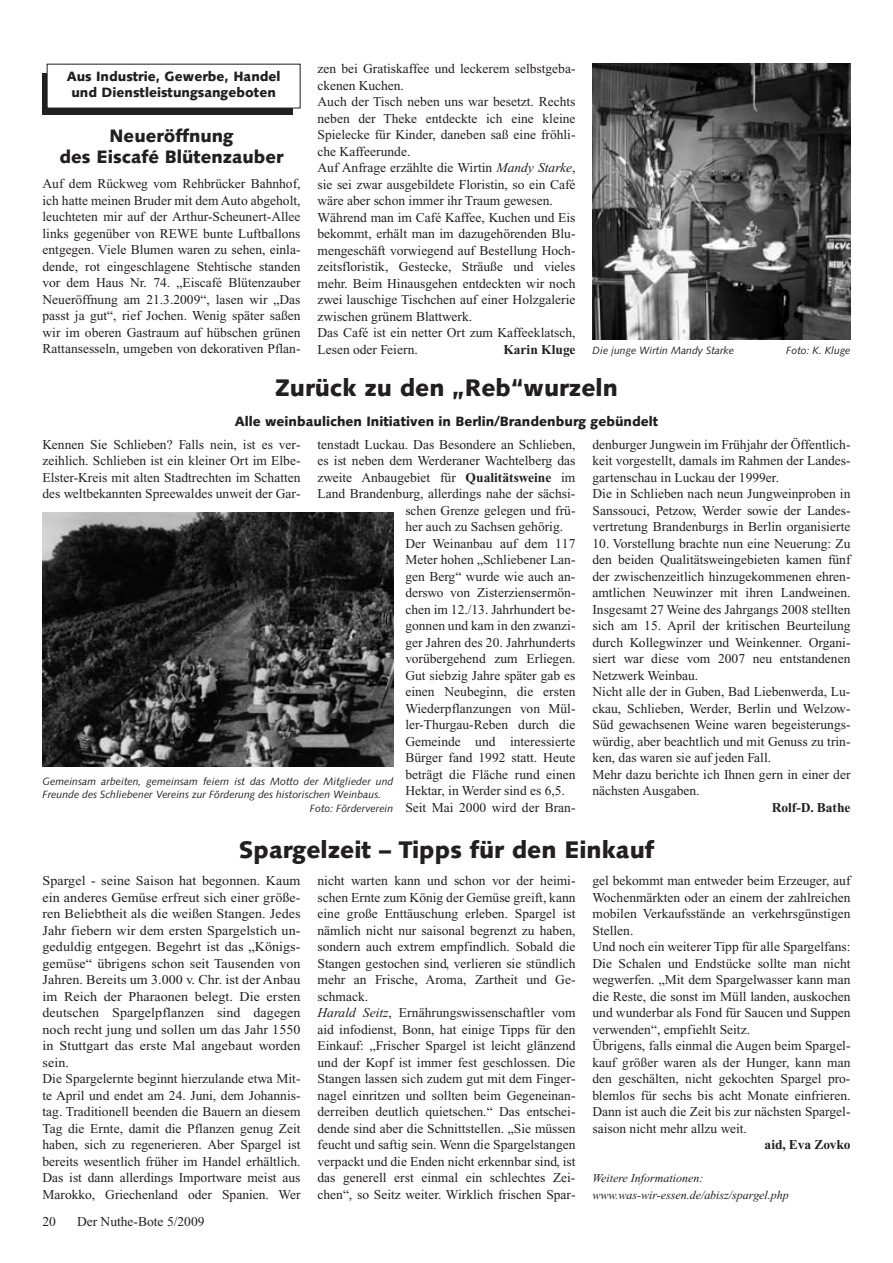
<style>
.page{position:relative;width:893px;height:1263px;background:#fff}
.page>*{position:absolute;margin:0;border:0;box-sizing:border-box;transform-origin:0 0}
.t1{font:900 24px "Syntax";color:#231f20}
.t2{font:900 18px/21px "Syntax";color:#231f20;text-align:center}
.t3{font:13.5px/16.5px "Times New Roman";color:#231f20}
.t4{font:13.5px/16.5px "Times New Roman";color:#231f20;scale:1.04 1}
.t5{font:900 13.5px/16.5px "Syntax";color:#231f20;text-align:center}
.t6{font:700 13.5px "Times New Roman";color:#231f20}
.t7{font:italic 12px/16.5px "Times New Roman";color:#231f20}
.t8{font:italic 10.5px "Syntax";color:#231f20}
.s1{font-style:italic}
.s2{font-weight:700}
.s3{color:#fff}
</style>
<div class="page">
<div style="left:43px;top:74px;width:250px;height:41px;background:#231f20"></div>
<div style="left:47px;top:64px;width:253px;height:44px;background:#fff"></div>
<img style="left:592px;top:64px;width:258px;height:276px">
<img style="left:43px;top:512px;width:350px;height:255px">
<p class="t5" style="left:67px;top:68px;width:215px">Aus Industrie, Gewerbe, Handel und Dienstleistungsangeboten</p>
<h2 class="t2" style="left:60px;top:126px;width:226px">Neueröffnung<br>des Eiscafé Blütenzauber</h2>
<p class="t3" style="left:43px;top:177px;width:260px;text-align:justify">Auf dem Rückweg vom Rehbrücker Bahnhof, ich hatte meinen Bruder mit dem Auto abgeholt, leuchteten mir auf der Arthur-Scheunert-Allee links gegenüber von REWE bunte Luftballons entgegen. Viele Blumen waren zu sehen, einla&shy;dende, rot eingeschlagene Stehtische standen vor dem Haus Nr. 74. „Eiscafé Blütenzauber Neueröffnung am 21.3.2009“, lasen wir „Das passt ja gut“, rief Jochen. Wenig später saßen wir im oberen Gastraum auf hübschen grünen Rattansesseln, umgeben von dekorativen Pflan-</p>
<p class="t3" style="left:317px;top:62px;width:260px">zen bei Gratiskaffee und leckerem selbstgeba&shy;ckenen Kuchen.<br>Auch der Tisch neben uns war besetzt. Rechts neben der Theke entdeckte ich eine kleine Spielecke für Kinder, daneben saß eine fröhli&shy;che Kaffeerunde.<br>Auf Anfrage erzählte die Wirtin <span class="s1">Mandy Starke</span>, sie sei zwar ausgebildete Floristin, so ein Café wäre aber schon immer ihr Traum gewesen.<br>Während man im Café Kaffee, Kuchen und Eis bekommt, erhält man im dazugehörenden Blu&shy;mengeschäft vorwiegend auf Bestellung Hoch&shy;zeitsfloristik, Gestecke, Sträuße und vieles mehr. Beim Hinausgehen entdeckten wir noch zwei lauschige Tischchen auf einer Holzgalerie zwischen grünem Blattwerk.<br>Das Café ist ein netter Ort zum Kaffeeklatsch, Lesen oder Feiern.</p>
<p class="t6" style="left:503px;top:344px;width:74px">Karin Kluge</p>
<p class="t8" style="left:592px;top:345px;width:143px">Die junge Wirtin Mandy Starke</p>
<p class="t8" style="left:786px;top:345px;width:66px">Foto: K. Kluge</p>
<h1 class="t1" style="left:275px;top:376px;width:344px">Zurück zu den „Reb“wurzeln</h1>
<p class="t5" style="left:235px;top:413px;width:425px">Alle weinbaulichen Initiativen in Berlin/Brandenburg gebündelt</p>
<p class="t3" style="left:592px;top:437px;width:260px">denburger Jungwein im Frühjahr der Öffentlich&shy;keit vorgestellt, damals im Rahmen der Landes&shy;gartenschau in Luckau der 1999er.<br>Die in Schlieben nach neun Jungweinproben in Sanssouci, Petzow, Werder sowie der Landes&shy;vertretung Brandenburgs in Berlin organisierte</p>
<p class="t3" style="left:592px;top:536px;width:260px">10. Vorstellung brachte nun eine Neuerung: Zu den beiden Qualitätsweingebieten kamen fünf der zwischenzeitlich hinzugekommenen ehren&shy;amtlichen Neuwinzer mit ihren Landweinen.<br>Insgesamt 27 Weine des Jahrgangs 2008 stellten sich am 15. April der kritischen Beurteilung durch Kollegwinzer und Weinkenner. Organi&shy;siert war diese vom 2007 neu entstandenen Netzwerk Weinbau.<br>Nicht alle der in Guben, Bad Liebenwerda, Lu&shy;ckau, Schlieben, Werder, Berlin und Welzow-Süd gewachsenen Weine waren begeisterungs&shy;würdig, aber beachtlich und mit Genuss zu trin&shy;ken, das waren sie auf jeden Fall.<br>Mehr dazu berichte ich Ihnen gern in einer der nächsten Ausgaben.</p>
<p class="t6" style="left:772px;top:802px;width:80px">Rolf-D. Bathe</p>
<h1 class="t1" style="left:239px;top:837px;width:417px">Spargelzeit – Tipps für den Einkauf</h1>
<p class="t3" style="left:43px;top:437px;width:260px;text-align:justify">Kennen Sie Schlieben? Falls nein, ist es ver&shy;zeihlich. Schlieben ist ein kleiner Ort im Elbe-Elster-Kreis mit alten Stadtrechten im Schatten des weltbekannten Spreewaldes unweit der Gar-</p>
<p class="t3" style="left:317px;top:437px;width:259px">tenstadt Luckau. Das Besondere an Schlieben,</p>
<p class="t3" style="left:317px;top:454px;width:260px">es ist neben dem Werderaner Wachtelberg das</p>
<p class="t3" style="left:317px;top:470px;width:259px">zweite Anbaugebiet für <span class="s2">Qualitätsweine</span> im</p>
<p class="t3" style="left:317px;top:487px;width:259px">Land Brandenburg, allerdings nahe der sächsi-</p>
<p class="t3" style="left:405px;top:503px;width:172px">schen Grenze gelegen und frü-</p>
<p class="t3" style="left:405px;top:520px;width:159px">her auch zu Sachsen gehörig.</p>
<p class="t3" style="left:405px;top:536px;width:172px">Der Weinanbau auf dem 117</p>
<p class="t3" style="left:405px;top:553px;width:172px">Meter hohen „Schliebener Lan-</p>
<p class="t3" style="left:405px;top:569px;width:172px">gen Berg“ wurde wie auch an-</p>
<p class="t3" style="left:405px;top:586px;width:172px">derswo von Zisterziensermön-</p>
<p class="t3" style="left:405px;top:602px;width:172px">chen im 12./13. Jahrhundert be-</p>
<p class="t3" style="left:405px;top:619px;width:172px">gonnen und kam in den zwanzi-</p>
<p class="t3" style="left:405px;top:635px;width:172px">ger Jahren des 20. Jahrhunderts</p>
<p class="t3" style="left:405px;top:652px;width:172px">vorübergehend zum Erliegen.</p>
<p class="t3" style="left:405px;top:668px;width:172px">Gut siebzig Jahre später gab es</p>
<p class="t3" style="left:405px;top:685px;width:172px">einen Neubeginn, die ersten</p>
<p class="t3" style="left:405px;top:701px;width:172px">Wiederpflanzungen von Mül-</p>
<p class="t3" style="left:405px;top:718px;width:172px">ler-Thurgau-Reben durch die</p>
<p class="t3" style="left:405px;top:734px;width:172px">Gemeinde und interessierte</p>
<p class="t3" style="left:405px;top:751px;width:172px">Bürger fand 1992 statt. Heute</p>
<p class="t3" style="left:405px;top:767px;width:172px">beträgt die Fläche rund einen</p>
<p class="t3" style="left:405px;top:784px;width:161px">Hektar, in Werder sind es 6,5.</p>
<p class="t3" style="left:405px;top:800px;width:172px">Seit Mai 2000 wird der Bran-</p>
<p class="t8" style="left:43px;top:776px;width:352px">Gemeinsam arbeiten, gemeinsam feiern ist das Motto der Mitglieder und</p>
<p class="t8" style="left:43px;top:789px;width:340px">Freunde des Schliebener Vereins zur Förderung des historischen Weinbaus.</p>
<p class="t8" style="left:310px;top:803px;width:85px">Foto: Förderverein</p>
<p class="t4" style="left:43px;top:874px;width:250px">Spargel - seine Saison hat begonnen. Kaum ein anderes Gemüse erfreut sich einer größe&shy;ren Beliebtheit als die weißen Stangen. Jedes Jahr fiebern wir dem ersten Spargelstich un&shy;geduldig entgegen. Begehrt ist das „Königs&shy;gemüse“ übrigens schon seit Tausenden von Jahren. Bereits um 3.000 v. Chr. ist der Anbau im Reich der Pharaonen belegt. Die ersten deutschen Spargelpflanzen sind dagegen noch recht jung und sollen um das Jahr 1550 in Stuttgart das erste Mal angebaut worden sein.<br>Die Spargelernte beginnt hierzulande etwa Mit&shy;te April und endet am 24. Juni, dem Johannis&shy;tag. Traditionell beenden die Bauern an diesem Tag die Ernte, damit die Pflanzen genug Zeit haben, sich zu regenerieren. Aber Spargel ist bereits wesentlich früher im Handel erhältlich.<br>Das ist dann allerdings Importware meist aus Marokko, Griechenland oder Spanien. Wer</p>
<p class="t3" style="left:43px;top:1214px;width:163px">20<span class="s3">mm</span>Der Nuthe-Bote 5/2009</p>
<p class="t3" style="left:317px;top:874px;width:260px">nicht warten kann und schon vor der heimi&shy;schen Ernte zum König der Gemüse greift, kann eine große Enttäuschung erleben. Spargel ist nämlich nicht nur saisonal begrenzt zu haben, sondern auch extrem empfindlich. Sobald die Stangen gestochen sind, verlieren sie stündlich mehr an Frische, Aroma, Zartheit und Ge&shy;schmack.<br><span class="s1">Harald Seitz</span>, Ernährungswissenschaftler vom aid infodienst, Bonn, hat einige Tipps für den Einkauf: „Frischer Spargel ist leicht glänzend und der Kopf ist immer fest geschlossen. Die Stangen lassen sich zudem gut mit dem Finger&shy;nagel einritzen und sollten beim Gegeneinan&shy;derreiben deutlich quietschen.“ Das entschei&shy;dende sind aber die Schnittstellen. „Sie müssen feucht und saftig sein. Wenn die Spargelstangen verpackt und die Enden nicht erkennbar sind, ist das generell erst einmal ein schlechtes Zei&shy;chen“, so Seitz weiter. Wirklich frischen Spar-</p>
<p class="t3" style="left:592px;top:874px;width:260px">gel bekommt man entweder beim Erzeuger, auf Wochenmärkten oder an einem der zahlreichen mobilen Verkaufsstände an verkehrsgünstigen Stellen.<br>Und noch ein weiterer Tipp für alle Spargelfans:<br>Die Schalen und Endstücke sollte man nicht wegwerfen. „Mit dem Spargelwasser kann man die Reste, die sonst im Müll landen, auskochen und wunderbar als Fond für Saucen und Suppen verwenden“, empfiehlt Seitz.<br>Übrigens, falls einmal die Augen beim Spargel&shy;kauf größer waren als der Hunger, kann man den geschälten, nicht gekochten Spargel pro&shy;blemlos für sechs bis acht Monate einfrieren.<br>Dann ist auch die Zeit bis zur nächsten Spargel&shy;saison nicht mehr allzu weit.</p>
<p class="t6" style="left:765px;top:1139px;width:87px">aid, Eva Zovko</p>
<p class="t7" style="left:592px;top:1171px;width:198px">Weitere Informationen: www.was-wir-essen.de/abisz/spargel.php</p>
</div>
